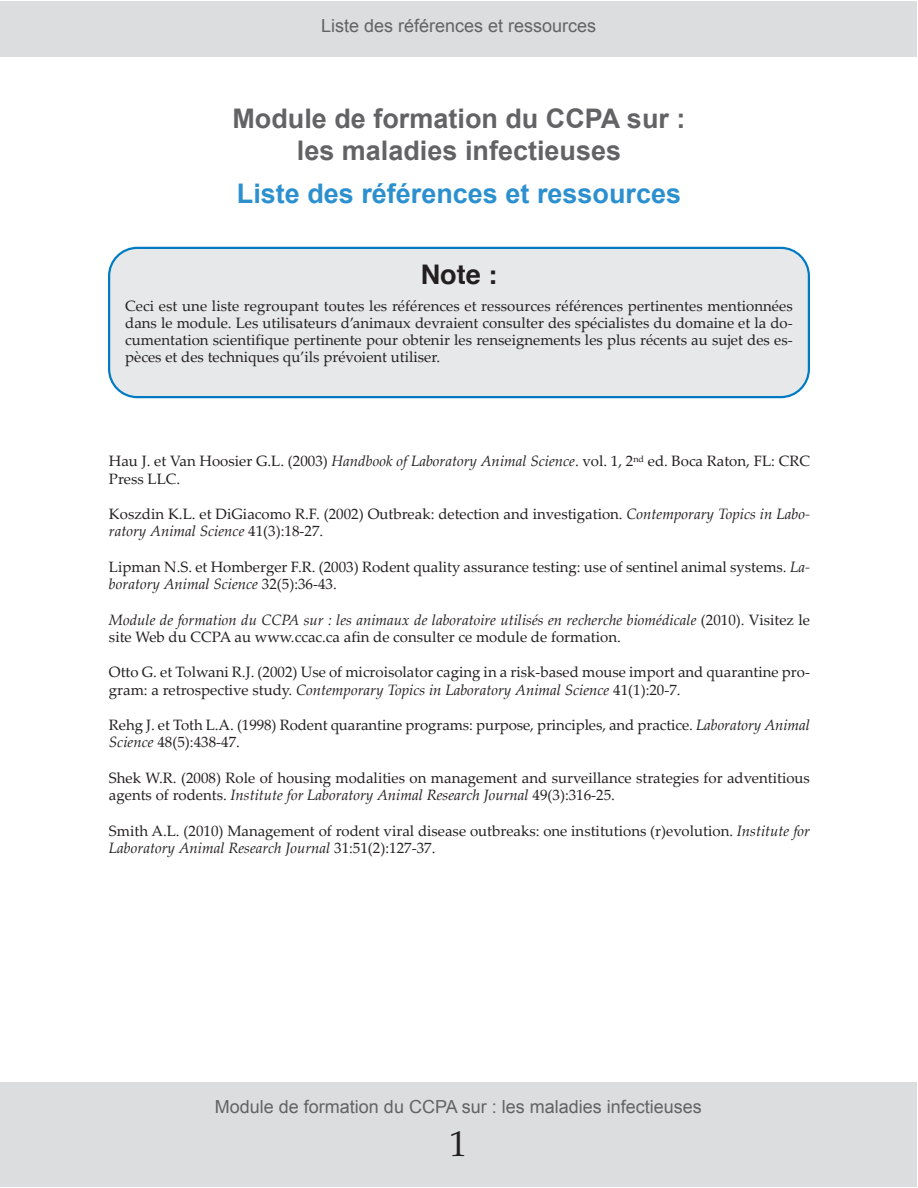
<style>
.page{position:relative;width:918px;height:1188px;background:#fff}
.page>*{position:absolute;margin:0;border:0;box-sizing:border-box;transform-origin:0 0}
.t1{font:36px "Palatino LT Pro";color:#231f20}
.t2{font:700 27px/32.4px "Arial";color:#636366;text-align:center}
.t3{font:700 27px "Arial";color:#2c90cf}
.t4{font:700 27px "Helvetica";color:#231f20}
.t5{font:18px "Arial";color:#636366}
.t6{font:15px/17.4px "Palatino Linotype";color:#231f20}
.t7{font:italic 15px/17.4px "Palatino Linotype";color:#231f20}
.s1{font-style:italic}
.s2{font-style:normal}
</style>
<div class="page">
<div style="left:0;top:1082px;width:917px;height:105px;background:#dcdddf"></div>
<div style="left:0;top:1px;width:917px;height:55px;background:#dcdddf"></div>
<div style="left:108px;top:247px;width:702px;height:151px;background:#e7e8e9"></div>
<p class="t5" style="left:321px;top:16px;width:277px">Liste des références et ressources</p>
<h2 class="t2" style="left:233px;top:102px;width:454px">Module de formation du CCPA sur : les maladies infectieuses</h2>
<h2 class="t3" style="left:237px;top:179px;width:446px">Liste des références et ressources</h2>
<h2 class="t4" style="left:421px;top:263px;width:78px">Note :</h2>
<p class="t6" style="left:125px;top:299px;width:669px;text-align:justify">Ceci est une liste regroupant toutes les références et ressources références pertinentes mentionnées dans le module. Les utilisateurs d’animaux devraient consulter des spécialistes du domaine et la do&shy;cumentation scientifique pertinente pour obtenir les renseignements les plus récents au sujet des es&shy;pèces et des techniques qu’ils prévoient utiliser.</p>
<p class="t6" style="left:109px;top:454px;width:703px">Hau J. et Van Hoosier G.L. (2003) <span class="s1">Handbook of Laboratory Animal Science</span>. vol. 1, 2<sup>nd</sup> ed. Boca Raton, FL: CRC<br>Press LLC.</p>
<p class="t6" style="left:109px;top:507px;width:703px">Koszdin K.L. et DiGiacomo R.F. (2002) Outbreak: detection and investigation. <span class="s1">Contemporary Topics in Labo&shy;ratory Animal Science</span> 41(3):18-27.</p>
<p class="t6" style="left:109px;top:560px;width:703px">Lipman N.S. et Homberger F.R. (2003) Rodent quality assurance testing: use of sentinel animal systems. <span class="s1">La&shy;boratory Animal Science</span> 32(5):36-43.</p>
<p class="t7" style="left:109px;top:613px;width:703px">Module de formation du CCPA sur : les animaux de laboratoire utilisés en recherche biomédicale <span class="s2">(2010). Visitez le site Web du CCPA au www.ccac.ca afin de consulter ce module de formation.</span></p>
<p class="t6" style="left:109px;top:665px;width:703px">Otto G. et Tolwani R.J. (2002) Use of microisolator caging in a risk-based mouse import and quarantine pro&shy;gram: a retrospective study. <span class="s1">Contemporary Topics in Laboratory Animal Science</span> 41(1):20-7.</p>
<p class="t6" style="left:109px;top:718px;width:703px">Rehg J. et Toth L.A. (1998) Rodent quarantine programs: purpose, principles, and practice. <span class="s1">Laboratory Animal<br>Science</span> 48(5):438-47.</p>
<p class="t6" style="left:109px;top:771px;width:703px">Shek W.R. (2008) Role of housing modalities on management and surveillance strategies for adventitious agents of rodents. <span class="s1">Institute for Laboratory Animal Research Journal</span> 49(3):316-25.</p>
<p class="t6" style="left:109px;top:824px;width:703px">Smith A.L. (2010) Management of rodent viral disease outbreaks: one institutions (r)evolution. <span class="s1">Institute for<br>Laboratory Animal Research Journal</span> 31:51(2):127-37.</p>
<p class="t5" style="left:215px;top:1097px;width:488px">Module de formation du CCPA sur : les maladies infectieuses</p>
<h1 class="t1" style="left:449px;top:1130px;width:19px">1</h1>
</div>
